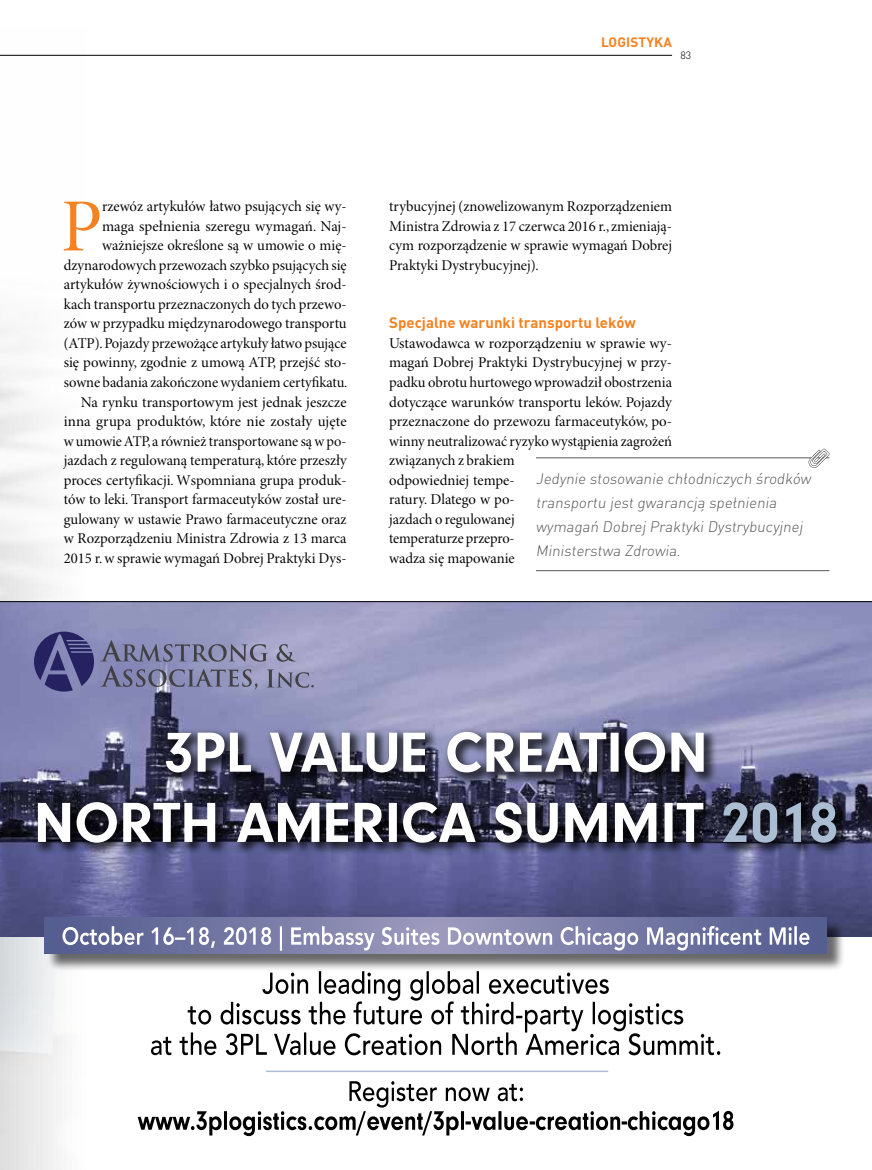
<style>
.page{position:relative;width:872px;height:1170px;background:#fff}
.page>*{position:absolute;margin:0;border:0;box-sizing:border-box;transform-origin:0 0}
.t1{font:75.15px "Minion Pro Subh";color:#f58220}
.t2{font:15px/19.5px "Minion Pro Subh";color:#000;text-align:right}
.t3{font:300 15px/24px "DIN Pro";color:#58595b}
.t4{font:700 15px "DIN Pro";color:#f58220}
.t5{font:700 13.5px "DIN Pro";letter-spacing:.01em;color:#f58220}
.t6{font:300 10.5px "DIN Pro";color:#000}
</style>
<div class="page">
<img style="left:0;top:54px;width:347px;height:1115px">
<hr style="left:536px;top:457px;width:293px;height:1px;background:#58595b">
<hr style="left:536px;top:570px;width:293px;height:1px;background:#58595b">
<svg style="left:808px;top:448px;width:21px;height:19px"></svg>
<img style="left:0;top:602px;width:872px;height:333px">
<svg style="left:151px;top:971px;width:569px;height:84px"></svg>
<svg style="left:138px;top:1081px;width:595px;height:54px"></svg>
<svg style="left:100px;top:640px;width:214px;height:49px;background:#8687a8"></svg>
<svg style="left:34px;top:631px;width:60px;height:60px;background:#515088"></svg>
<hr style="left:266px;top:1070px;width:342px;height:1px;background:#aabdd2">
<div style="left:719px;top:797px;width:131px;height:59px;background:#000;opacity:.68"></div>
<svg style="left:723px;top:802px;width:113px;height:40px;background:#5e6778"></svg>
<div style="left:34px;top:797px;width:683px;height:59px;background:#000;opacity:.68"></div>
<svg style="left:38px;top:802px;width:665px;height:41px"></svg>
<div style="left:161px;top:727px;width:557px;height:59px;background:#000;opacity:.68"></div>
<svg style="left:166px;top:731px;width:537px;height:41px"></svg>
<div style="left:46px;top:919px;width:799px;height:52px;background:#000;opacity:.75"></div>
<svg style="left:44px;top:917px;width:782px;height:36px;background:#7377a3"></svg>
<svg style="left:63px;top:925px;width:746px;height:25px"></svg>
<hr style="left:0;top:55px;width:672px;height:1px;background:#000">
<hr style="left:0;top:601px;width:872px;height:1px;background:#000">
<p class="t5" style="left:601px;top:33px;width:72px">LOGISTYKA</p>
<p class="t6" style="left:680px;top:48px;width:12px">83</p>
<p class="t2" style="left:64px;top:197px;width:285px">rzewóz artykułów łatwo psujących się wy-<br>maga spełnienia szeregu wymagań. Naj&shy;ważniejsze określone są w umowie o mię&shy;dzynarodowych przewozach szybko psujących się artykułów żywnościowych i o specjalnych środ&shy;kach transportu przeznaczonych do tych przewo&shy;zów w przypadku międzynarodowego transportu (ATP). Pojazdy przewożące artykuły łatwo psujące się powinny, zgodnie z umową ATP, przejść sto&shy;sowne badania zakończone wydaniem certyfikatu.<br>Na rynku transportowym jest jednak jeszcze inna grupa produktów, które nie zostały ujęte w umowie ATP, a również transportowane są w po&shy;jazdach z regulowaną temperaturą, które przeszły proces certyfikacji. Wspomniana grupa produk&shy;tów to leki. Transport farmaceutyków został ure&shy;gulowany w ustawie Prawo farmaceutyczne oraz w Rozporządzeniu Ministra Zdrowia z 13 marca 2015 r. w sprawie wymagań Dobrej Praktyki Dys-</p>
<p class="t2" style="left:389px;top:197px;width:284px;text-align:justify">trybucyjnej (znowelizowanym Rozporządzeniem Ministra Zdrowia z 17 czerwca 2016 r., zmieniają&shy;cym rozporządzenie w sprawie wymagań Dobrej Praktyki Dystrybucyjnej).</p>
<h1 class="t1" style="left:61px;top:181px;width:43px">P</h1>
<p class="t4" style="left:389px;top:313px;width:248px">Specjalne warunki transportu leków</p>
<p class="t2" style="left:389px;top:334px;width:284px;text-align:left">Ustawodawca w rozporządzeniu w sprawie wy&shy;magań Dobrej Praktyki Dystrybucyjnej w przy&shy;padku obrotu hurtowego wprowadził obostrzenia dotyczące warunków transportu leków. Pojazdy przeznaczone do przewozu farmaceutyków, po&shy;winny neutralizować ryzyko wystąpienia zagrożeń związanych z brakiem<br>odpowiedniej tempe-<br>ratury. Dlatego w po-<br>jazdach o regulowanej<br>temperaturze przepro-<br>wadza się mapowanie</p>
<p class="t3" style="left:536px;top:465px;width:279px">Jedynie stosowanie chłodniczych środków transportu jest gwarancją spełnienia wymagań Dobrej Praktyki Dystrybucyj nej Ministerstwa Zdrowia.</p>
</div>
